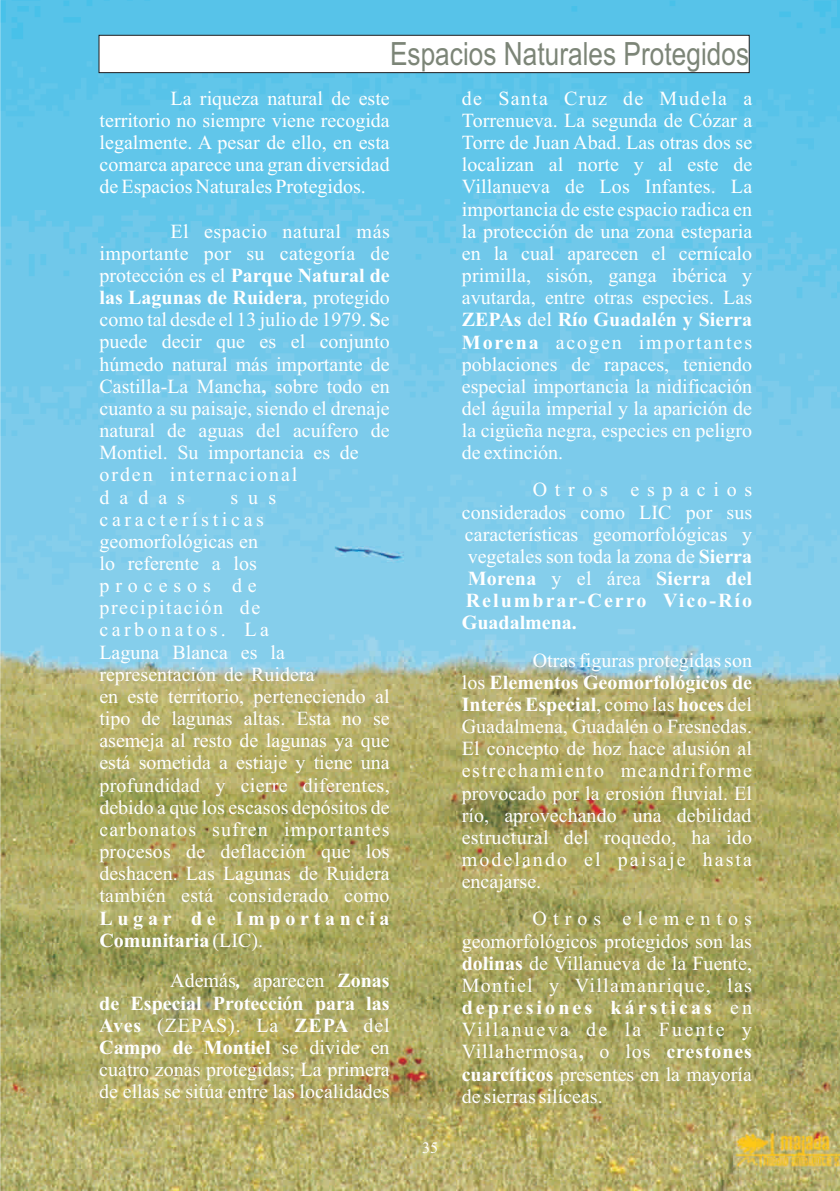
<style>
.page{position:relative;width:840px;height:1191px;background:#fff}
.page>*{position:absolute;margin:0;border:0;box-sizing:border-box;transform-origin:0 0}
.t1{font:32px "Arial Narrow";color:#7c8577}
.t2{font:20px/22.2px "Times New Roman";color:#fff}
.t3{font:700 20px "Times New Roman";color:#fff}
.t4{font:20px "Times New Roman";letter-spacing:.065em;color:#fff}
.t5{font:20px "Times New Roman";letter-spacing:.095em;color:#fff}
.t6{font:20px "Times New Roman";letter-spacing:.08em;color:#fff}
.t7{font:20px "Times New Roman";letter-spacing:.055em;color:#fff}
.t8{font:20px "Times New Roman";letter-spacing:.045em;color:#fff}
.t9{font:700 20px "Times New Roman";letter-spacing:.1em;color:#fff}
.t10{font:20px "Times New Roman";letter-spacing:.1em;color:#fff}
.t11{font:700 20px "Times New Roman";letter-spacing:.155em;color:#fff}
.t12{font:20px "Times New Roman";letter-spacing:.04em;color:#fff}
.t13{font:20px "Times New Roman";letter-spacing:.115em;color:#fff}
.t14{font:20px "Times New Roman";letter-spacing:.025em;color:#fff}
.t15{font:20px "Times New Roman";letter-spacing:.185em;color:#fff}
.t16{font:20px "Times New Roman";letter-spacing:.3em;color:#fff}
.t17{font:20px "Times New Roman";letter-spacing:.385em;color:#fff}
.t18{font:20px "Times New Roman";letter-spacing:.295em;color:#fff}
.t19{font:16px "Times New Roman";color:#fff}
.s1{font-weight:400}
.s2{font-weight:700}
.s3{font-weight:700;font-style:italic}
</style>
<div class="page">
<img style="left:0;top:0;width:839px;height:1190px">
<div style="left:86px;top:74px;width:691px;height:1046px;background:#231f20;opacity:.39"></div>
<div style="left:94px;top:30px;width:660px;height:48px;background:#231f20;opacity:.57"></div>
<svg style="left:98px;top:35px;width:651px;height:38px"></svg>
<p class="t1" style="left:390px;top:41px;width:360px">Espacios Naturales Protegidos</p>
<p class="t2" style="left:170px;top:89px;width:221px">La riqueza natural de este</p>
<p class="t4" style="left:461px;top:91px;width:291px">de Santa Cruz de Mudela a</p>
<p class="t2" style="left:99px;top:111px;width:291px">territorio no siempre viene recogida</p>
<p class="t2" style="left:461px;top:111px;width:291px">Torrenueva. La segunda de Cózar a</p>
<p class="t2" style="left:99px;top:133px;width:291px">legalmente. A pesar de ello, en esta</p>
<p class="t2" style="left:461px;top:133px;width:291px">Torre de Juan Abad. Las otras dos se</p>
<p class="t2" style="left:99px;top:155px;width:291px">comarca aparece una gran diversidad</p>
<p class="t2" style="left:461px;top:155px;width:291px">localizan al norte y al este de</p>
<p class="t2" style="left:99px;top:177px;width:268px">de Espacios Naturales Protegidos.</p>
<p class="t2" style="left:461px;top:177px;width:291px">Villanueva de Los Infantes. La importancia de este espacio radica en</p>
<p class="t14" style="left:170px;top:224px;width:221px">El espacio natural más</p>
<p class="t2" style="left:461px;top:222px;width:291px">la protección de una zona esteparia</p>
<p class="t2" style="left:99px;top:244px;width:291px">importante por su categoría de</p>
<p class="t2" style="left:461px;top:244px;width:292px">en la cual aparecen el cernícalo</p>
<p class="t3" style="left:99px;top:268px;width:291px"><span class="s1">protección es el</span> Parque Natural de</p>
<p class="t2" style="left:461px;top:266px;width:291px">primilla, sisón, ganga ibérica y</p>
<p class="t3" style="left:99px;top:290px;width:291px">las Lagunas de Ruidera<span class="s1">, protegido</span></p>
<p class="t2" style="left:461px;top:288px;width:291px">avutarda, entre otras especies. Las</p>
<p class="t2" style="left:99px;top:310px;width:291px">como tal desde el 13 julio de 1979. <span class="s2">S</span>e</p>
<p class="t3" style="left:461px;top:313px;width:291px">ZEPAs <span class="s1">del</span> Río Guadalén y Sierra</p>
<p class="t2" style="left:99px;top:332px;width:291px">puede decir que es el conjunto</p>
<p class="t5" style="left:461px;top:335px;width:291px"><span class="s2">Morena</span> acogen importantes</p>
<p class="t2" style="left:99px;top:355px;width:291px">húmedo natural más importante de</p>
<p class="t2" style="left:461px;top:355px;width:291px">poblaciones de rapaces, teniendo</p>
<p class="t2" style="left:99px;top:377px;width:291px">Castilla-La Mancha<span class="s2">,</span> sobre todo en</p>
<p class="t2" style="left:461px;top:377px;width:292px">especial importancia la nidificación</p>
<p class="t2" style="left:99px;top:399px;width:291px">cuanto a su paisaje, siendo el drenaje</p>
<p class="t2" style="left:461px;top:399px;width:291px">del águila imperial y la aparición de</p>
<p class="t2" style="left:99px;top:421px;width:291px">natural de aguas del acuífero de</p>
<p class="t2" style="left:461px;top:421px;width:291px">la cigüeña negra, especies en peligro</p>
<p class="t2" style="left:99px;top:443px;width:260px">Montiel. Su importancia es de</p>
<p class="t2" style="left:461px;top:443px;width:103px">de extinción.</p>
<p class="t5" style="left:99px;top:467px;width:199px">orden internacional</p>
<p class="t17" style="left:532px;top:482px;width:221px">Otros espacios</p>
<p class="t2" style="left:99px;top:487px;width:87px">dadas</p>
<p class="t2" style="left:230px;top:487px;width:47px">sus</p>
<p class="t2" style="left:461px;top:503px;width:291px">considerados como LIC por sus</p>
<p class="t15" style="left:99px;top:512px;width:166px">características</p>
<p class="t2" style="left:464px;top:525px;width:288px">características geomorfológicas y</p>
<p class="t2" style="left:99px;top:532px;width:160px">geomorfológicas en</p>
<p class="t2" style="left:467px;top:547px;width:286px">vegetales son toda la zona de <span class="s2">Sierra</span></p>
<p class="t2" style="left:99px;top:554px;width:159px">lo referente a los</p>
<p class="t3" style="left:467px;top:571px;width:286px">Morena <span class="s1">y el área</span> Sierra del</p>
<p class="t18" style="left:99px;top:578px;width:159px">procesos de</p>
<p class="t9" style="left:465px;top:594px;width:288px">Relumbrar-Cerro Vico-Río</p>
<p class="t6" style="left:99px;top:600px;width:162px">precipitación de</p>
<p class="t3" style="left:461px;top:616px;width:117px">Guadalmena.</p>
<p class="t2" style="left:99px;top:620px;width:187px">carbonatos. La<br>Laguna Blanca es la</p>
<p class="t2" style="left:532px;top:651px;width:221px">Otras figuras protegidas son</p>
<p class="t2" style="left:99px;top:665px;width:216px">representación de Ruidera</p>
<p class="t3" style="left:461px;top:675px;width:291px"><span class="s1">los</span> Elementos Geomorfológicos de</p>
<p class="t2" style="left:99px;top:687px;width:291px">en este territorio, perteneciendo al</p>
<p class="t3" style="left:461px;top:697px;width:291px">Interés Especial<span class="s1">, como las</span> hoces <span class="s1">del</span></p>
<p class="t2" style="left:99px;top:709px;width:291px">tipo de lagunas altas. Esta no se</p>
<p class="t2" style="left:461px;top:717px;width:291px">Guadalmena, Guadalén o Fresnedas.</p>
<p class="t2" style="left:99px;top:731px;width:291px">asemeja al resto de lagunas ya que</p>
<p class="t2" style="left:461px;top:739px;width:291px">El concepto de hoz hace alusión al</p>
<p class="t2" style="left:99px;top:753px;width:291px">está sometida a estiaje y tiene una</p>
<p class="t6" style="left:461px;top:763px;width:291px">estrechamiento meandriforme</p>
<p class="t2" style="left:99px;top:775px;width:291px">profundidad y cierre diferentes,</p>
<p class="t2" style="left:461px;top:783px;width:291px">provocado por la erosión fluvial. El</p>
<p class="t2" style="left:99px;top:798px;width:291px">debido a que los escasos depósitos de</p>
<p class="t2" style="left:461px;top:806px;width:291px">río, aprovechando una debilidad</p>
<p class="t7" style="left:99px;top:822px;width:291px">carbonatos sufren importantes</p>
<p class="t2" style="left:461px;top:828px;width:291px">estructural del roquedo, ha ido</p>
<p class="t2" style="left:99px;top:842px;width:291px">procesos de deflacción que los</p>
<p class="t10" style="left:461px;top:852px;width:291px">modelando el paisaje hasta</p>
<p class="t2" style="left:99px;top:864px;width:291px">deshacen. Las Lagunas de Ruidera</p>
<p class="t2" style="left:461px;top:872px;width:81px">encajarse.</p>
<p class="t2" style="left:99px;top:886px;width:291px">también está considerado como<br><span class="s2">Lugar de Importancia</span></p>
<p class="t16" style="left:532px;top:911px;width:221px">Otros elementos</p>
<p class="t3" style="left:99px;top:933px;width:165px">Comunitaria <span class="s1">(LIC).</span></p>
<p class="t2" style="left:461px;top:931px;width:291px">geomorfológicos protegidos son las <span class="s2">dolinas</span> de Villanueva de la Fuente,</p>
<p class="t2" style="left:170px;top:971px;width:221px">Además<span class="s3">,</span> aparecen <span class="s2">Zonas</span></p>
<p class="t4" style="left:461px;top:978px;width:291px">Montiel y Villamanrique, las</p>
<p class="t3" style="left:99px;top:996px;width:291px">de Especial Protección para las</p>
<p class="t11" style="left:461px;top:1000px;width:291px">depresiones kársticas <span class="s1">en</span></p>
<p class="t12" style="left:99px;top:1018px;width:291px"><span class="s2">Aves</span> (ZEPAS). La <span class="s2">ZEPA</span> del</p>
<p class="t13" style="left:461px;top:1022px;width:291px">Villanueva de la Fuente y</p>
<p class="t3" style="left:99px;top:1040px;width:291px">Campo de Montiel <span class="s1">se divide en</span></p>
<p class="t8" style="left:461px;top:1044px;width:291px">Villahermosa<span class="s2">,</span> o los <span class="s2">crestones</span></p>
<p class="t2" style="left:99px;top:1060px;width:291px">cuatro zonas protegidas; La primera</p>
<p class="t2" style="left:461px;top:1064px;width:291px"><span class="s2">cuarcíticos</span> presentes en la mayoría</p>
<p class="t2" style="left:99px;top:1082px;width:291px">de ellas se sitúa entre las localidades</p>
<p class="t2" style="left:461px;top:1086px;width:142px">de sierras silíceas.</p>
<p class="t19" style="left:422px;top:1141px;width:17px">35</p>
</div>
